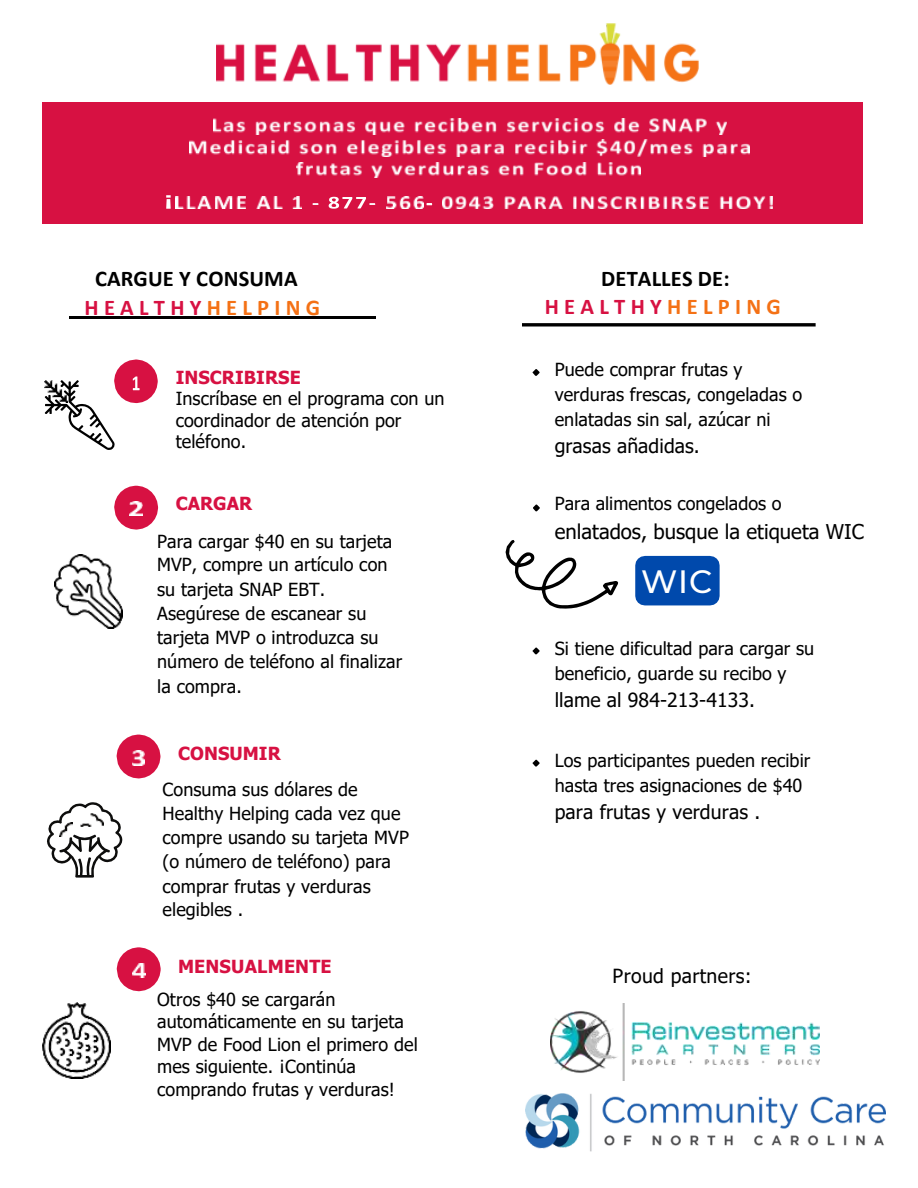
<style>
.page{position:relative;width:918px;height:1188px;background:#fff}
.page>*{position:absolute;margin:0;border:0;box-sizing:border-box;transform-origin:0 0}
.t1{font:500 32.25px "Montserrat";color:#fff}
.t2{font:700 22.5px/28.2px "Calibri";letter-spacing:.235em;color:#000;text-align:center}
.t3{font:700 22.5px "Calibri";letter-spacing:.005em;color:#000}
.t4{font:700 22.5px "Calibri";letter-spacing:.235em;color:#d71142}
.t5{font:20.4px "Tahoma";color:#000}
.t6{font:19.5px "Tahoma";letter-spacing:.01em;color:#000}
.t7{font:18px/22.5px "Tahoma";letter-spacing:.005em;color:#000}
.t8{font:700 18px "Tahoma";letter-spacing:.005em;color:#d71142}
.s1{color:#f47115}
.s2{color:#d71142}
.s3{font-weight:700;color:#d71142}
</style>
<div class="page">
<hr style="left:69px;top:316px;width:307px;height:2px;background:#000">
<svg style="left:506px;top:540px;width:112px;height:69px"></svg>
<img style="left:217px;top:24px;width:481px;height:61px">
<hr style="left:522px;top:323px;width:294px;height:3px;background:#000">
<img style="left:551px;top:1003px;width:269px;height:78px">
<div style="left:42px;top:102px;width:820px;height:122px;background:#d71142"></div>
<img style="left:190px;top:139px;width:560px;height:17px">
<img style="left:213px;top:118px;width:513px;height:16px">
<img style="left:297px;top:162px;width:344px;height:16px">
<svg style="left:166px;top:195px;width:5px;height:3px"></svg>
<div style="left:166px;top:199px;width:5px;height:10px;background:#fff"></div>
<img style="left:176px;top:197px;width:126px;height:11px">
<svg style="left:329px;top:197px;width:46px;height:12px"></svg>
<img style="left:386px;top:197px;width:37px;height:11px">
<img style="left:443px;top:196px;width:329px;height:13px">
<div style="left:635px;top:556px;width:85px;height:49px;background:#0049ac"></div>
<svg style="left:45px;top:359px;width:113px;height:91px"></svg>
<img style="left:54px;top:555px;width:69px;height:74px">
<svg style="left:114px;top:486px;width:44px;height:44px"></svg>
<img style="left:129px;top:502px;width:14px;height:13px">
<svg style="left:47px;top:802px;width:75px;height:76px"></svg>
<img style="left:59px;top:822px;width:14px;height:15px">
<img style="left:80px;top:813px;width:24px;height:14px">
<svg style="left:117px;top:735px;width:44px;height:43px"></svg>
<img style="left:133px;top:751px;width:12px;height:14px">
<svg style="left:117px;top:947px;width:44px;height:44px"></svg>
<img style="left:132px;top:964px;width:14px;height:13px">
<img style="left:42px;top:1003px;width:69px;height:75px">
<svg style="left:533px;top:369px;width:7px;height:7px"></svg>
<svg style="left:533px;top:648px;width:7px;height:6px"></svg>
<svg style="left:533px;top:760px;width:7px;height:7px"></svg>
<svg style="left:533px;top:505px;width:7px;height:6px"></svg>
<img style="left:525px;top:1094px;width:360px;height:57px">
<p class="t3" style="left:95px;top:269px;width:204px">CARGUE Y CONSUMA</p>
<p class="t4" style="left:85px;top:298px;width:237px">HEALTHY<span class="s1">HELPING</span></p>
<p class="t2" style="left:545px;top:267px;width:238px">DETALLES DE:<br><span class="s2">HEALTHY</span><span class="s1">HELPING</span></p>
<p class="t7" style="left:176px;top:366px;width:270px;line-height:21.3px"><span class="s3">INSCRIBIRSE<br></span>Inscríbase en el programa con un coordinador de atención por teléfono.</p>
<h1 class="t7" style="left:555px;top:357px;width:249px;line-height:24.8px">Puede comprar frutas y verduras frescas, congeladas o enlatadas sin sal, azúcar ni</h1>
<p class="t6" style="left:555px;top:433px;width:147px">grasas añadidas.</p>
<p class="t7" style="left:555px;top:491px;width:228px">Para alimentos congelados o</p>
<p class="t5" style="left:555px;top:518px;width:311px">enlatados, busque la etiqueta WIC</p>
<p class="t8" style="left:176px;top:492px;width:78px">CARGAR</p>
<p class="t7" style="left:157px;top:529px;width:237px">Para cargar $40 en su tarjeta</p>
<p class="t7" style="left:157px;top:553px;width:232px">MVP, compre un artículo con</p>
<p class="t7" style="left:157px;top:578px;width:170px">su tarjeta SNAP EBT.</p>
<p class="t7" style="left:157px;top:601px;width:211px">Asegúrese de escanear su</p>
<h4 class="t7" style="left:157px;top:626px;width:223px">tarjeta MVP o introduzca su</h4>
<p class="t7" style="left:157px;top:650px;width:246px">número de teléfono al finalizar</p>
<p class="t7" style="left:157px;top:674px;width:86px">la compra.</p>
<p class="t1" style="left:641px;top:561px;width:73px">WIC</p>
<p class="t7" style="left:555px;top:635px;width:261px;line-height:24.8px">Si tiene dificultad para cargar su beneficio, guarde su recibo y</p>
<p class="t6" style="left:555px;top:687px;width:202px">llame al 984-213-4133.</p>
<p class="t8" style="left:178px;top:742px;width:104px">CONSUMIR</p>
<p class="t7" style="left:163px;top:778px;width:197px">Consuma sus dólares de</p>
<p class="t7" style="left:163px;top:801px;width:239px">Healthy Helping cada vez que</p>
<p class="t7" style="left:163px;top:826px;width:248px">compre usando su tarjeta MVP</p>
<p class="t7" style="left:163px;top:850px;width:230px">(o número de teléfono) para</p>
<p class="t7" style="left:163px;top:874px;width:210px">comprar frutas y verduras</p>
<h3 class="t7" style="left:163px;top:898px;width:82px">elegibles .</h3>
<p class="t8" style="left:178px;top:955px;width:155px">MENSUALMENTE</p>
<p class="t7" style="left:157px;top:988px;width:262px">Otros $40 se cargarán automáticamente en su tarjeta<br>MVP de Food Lion el primero del mes siguiente. ¡Continúa comprando frutas y verduras!</p>
<p class="t7" style="left:555px;top:748px;width:257px;line-height:24.8px">Los participantes pueden recibir hasta tres asignaciones de $40</p>
<h4 class="t6" style="left:555px;top:799px;width:207px">para frutas y verduras .</h4>
<p class="t6" style="left:613px;top:963px;width:141px">Proud partners:</p>
</div>
